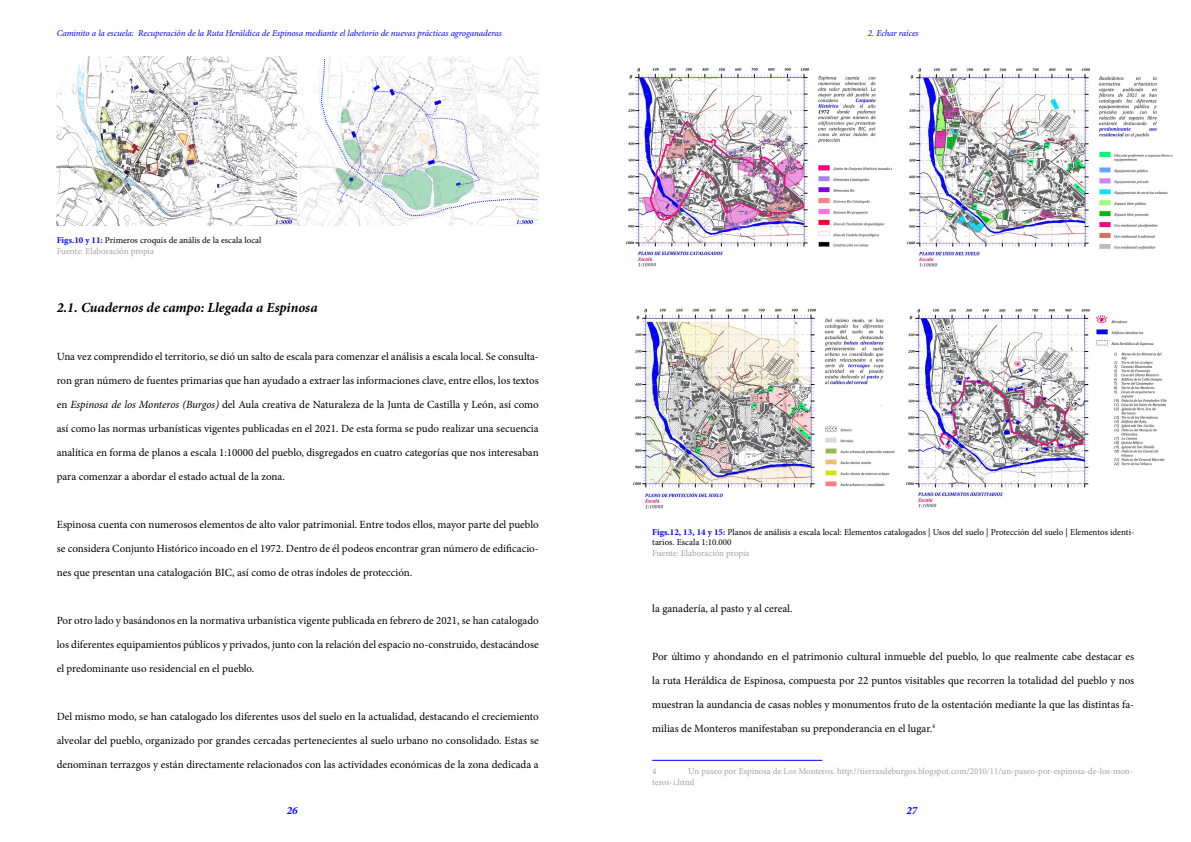
<style>
.page{position:relative;width:1191px;height:842px;background:#fff}
.page>*{position:absolute;margin:0;border:0;box-sizing:border-box;transform-origin:0 0}
.t1{font:italic 700 14px "Minion Pro";color:#000}
.t2{font:11px/24px "Minion Pro";color:#000;text-align:justify}
.t3{font:italic 700 11px "Minion Pro";color:#00f}
.t4{font:9px/10.8px "Minion Pro";color:#000}
.t5{font:9px/10.8px "Minion Pro";color:#a3a3a3}
.t6{font:italic 9px "Minion Pro";letter-spacing:-.005em;color:#00f}
.s1{font-weight:700;color:#00f}
.s2{color:#a3a3a3}
.s3{font-style:italic}
</style>
<div class="page">
<img style="left:57px;top:57px;width:482px;height:168px">
<img style="left:625px;top:68px;width:266px;height:199px">
<img style="left:907px;top:68px;width:265px;height:201px">
<img style="left:633px;top:308px;width:534px;height:201px">
<hr style="left:652px;top:760px;width:170px;height:1px;background:#00f">
<p class="t6" style="left:57px;top:27px;width:447px">Caminito a la escuela: Recuperación de la Ruta Heráldica de Espinosa mediante el labetorio de nuevas prácticas agroganaderas</p>
<p class="t4" style="left:57px;top:234px;width:206px"><span class="s1">Figs.10 y 11:</span> Primeros croquis de anális de la escala local<br><span class="s2">Fuente: Elaboración propia</span></p>
<p class="t1" style="left:57px;top:298px;width:262px">2.1. Cuadernos de campo: Llegada a Espinosa</p>
<p class="t2" style="left:57px;top:345px;width:483px">Una vez comprendido el territorio, se dió un salto de escala para comenzar el análisis a escala local. Se consulta&shy;ron gran número de fuentes primarias que han ayudado a extraer las informaciones clave, entre ellos, los textos en <span class="s3">Espinosa de los Monteros (Burgos)</span> del Aula creativa de Naturaleza de la Junta de Castilla y León, así como así como las normas urbanísticas vigentes publicadas en el 2021. De esta forma se pudo realizar una secuencia analítica en forma de planos a escala 1:10000 del pueblo, disgregados en cuatro categorías que nos interesaban para comenzar a abordar el estado actual de la zona.</p>
<p class="t2" style="left:57px;top:513px;width:483px">Espinosa cuenta con numerosos elementos de alto valor patrimonial. Entre todos ellos, mayor parte del pueblo se considera Conjunto Histórico incoado en el 1972. Dentro de él podeos encontrar gran número de edificacio&shy;nes que presentan una catalogación BIC, así como de otras índoles de protección.</p>
<p class="t2" style="left:57px;top:609px;width:483px">Por otro lado y basándonos en la normativa urbanística vigente publicada en febrero de 2021, se han catalogado los diferentes equipamientos públicos y privados, junto con la relación del espacio no-construido, destacándose el predominante uso residencial en el pueblo.</p>
<p class="t2" style="left:57px;top:705px;width:483px">Del mismo modo, se han catalogado los diferentes usos del suelo en la actualidad, destacando el creciemiento alveolar del pueblo, organizado por grandes cercadas pertenecientes al suelo urbano no consolidado. Estas se denominan terrazgos y están directamente relacionados con las actividades económicas de la zona dedicada a</p>
<p class="t3" style="left:287px;top:802px;width:12px">26</p>
<p class="t6" style="left:868px;top:27px;width:52px">2. Echar raíces</p>
<p class="t4" style="left:652px;top:526px;width:483px"><span class="s1">Figs.12, 13, 14 y 15:</span> Planos de análisis a escala local: Elementos catalogados | Usos del suelo | Protección del suelo | Elementos identi&shy;tarios. Escala 1:10.000</p>
<p class="t5" style="left:652px;top:548px;width:99px">Fuente: Elaboración propia</p>
<p class="t2" style="left:652px;top:597px;width:142px">la ganadería, al pasto y al cereal.</p>
<p class="t2" style="left:652px;top:645px;width:483px">Por último y ahondando en el patrimonio cultural inmueble del pueblo, lo que realmente cabe destacar es la ruta Heráldica de Espinosa, compuesta por 22 puntos visitables que recorren la totalidad del pueblo y nos muestran la aundancia de casas nobles y monumentos fruto de la ostentación mediante la que las distintas fa&shy;milias de Monteros manifestaban su preponderancia en el lugar.<sup>4</sup></p>
<p class="t5" style="left:652px;top:766px;width:6px">4</p>
<p class="t5" style="left:652px;top:766px;width:482px;text-indent:36px">Un paseo por Espinosa de Los Monteros. http://tierrasdeburgos.blogspot.com/2010/11/un-paseo-por-espinosa-de-los-mon&shy;teros-i.html</p>
<p class="t3" style="left:906px;top:802px;width:12px">27</p>
</div>
